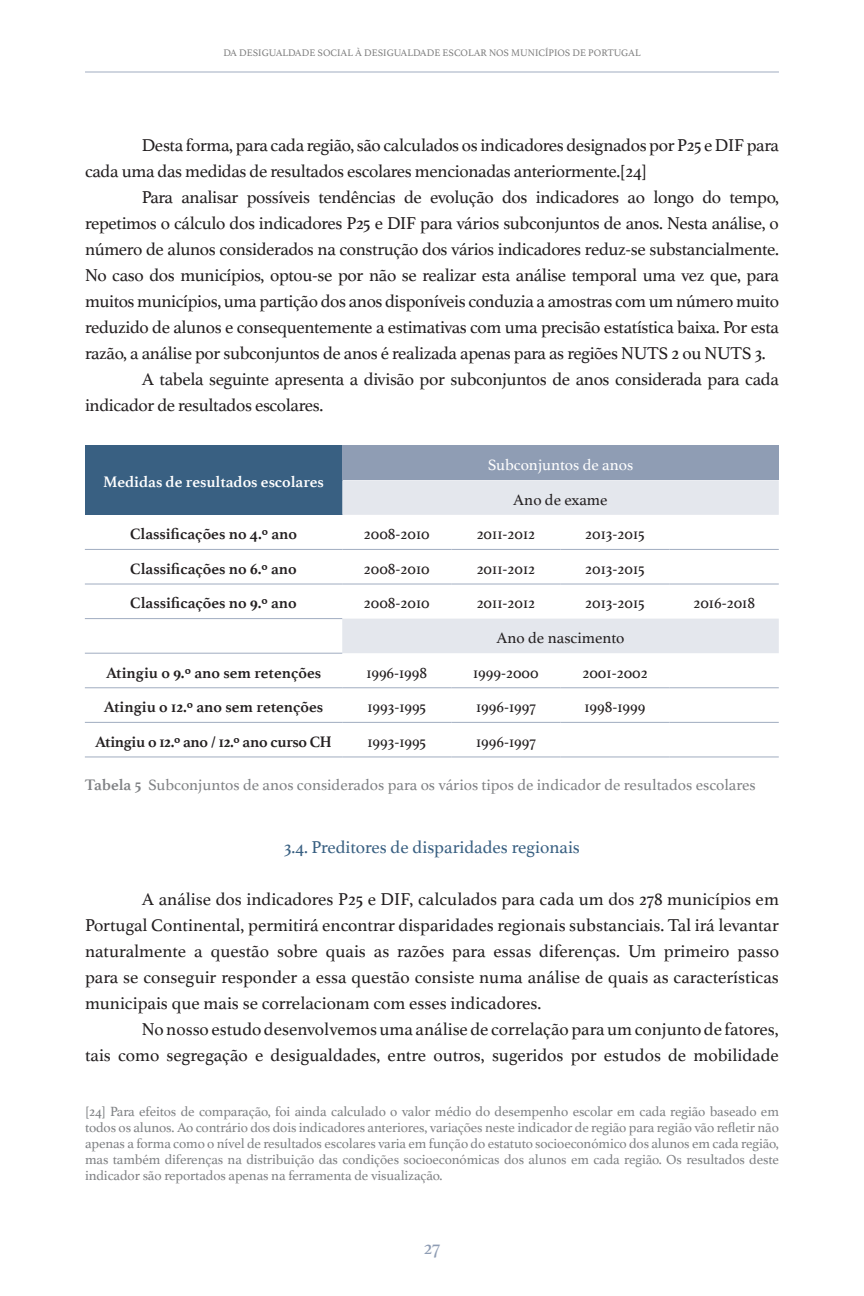
<style>
.page{position:relative;width:864px;height:1296px;background:#fff}
.page>*{position:absolute;margin:0;border:0;box-sizing:border-box;transform-origin:0 0}
.t1{font:20px "Athelas";color:#8f9db4}
.t2{font:18px/26px "Athelas";letter-spacing:-.02em;color:#231f20}
.t3{font:18px/26px "Athelas";color:#231f20;text-align:right}
.t4{font:18px "Athelas";color:#396082}
.t5{font:16px "Athelas";color:#231f20}
.t6{font:700 16px "Athelas";color:#231f20}
.t7{font:16px "Athelas";color:#808285}
.t8{font:700 16px "Athelas";letter-spacing:-.02em;color:#231f20}
.t9{font:700 16px "Athelas";color:#fff}
.t10{font:16px "Athelas";color:#fff}
.t11{font:14px/16px "Athelas";letter-spacing:-.01em;color:#808285;text-align:justify}
.t12{font:10px "Athelas";color:#808080}
.s1{font-weight:700}
</style>
<div class="page">
<hr style="left:85px;top:72px;width:694px;height:1px;background:#a0acc0">
<div style="left:85px;top:446px;width:257px;height:69px;background:#396082"></div>
<div style="left:342px;top:446px;width:437px;height:34px;background:#8f9db4"></div>
<svg style="left:342px;top:480px;width:437px;height:173px"></svg>
<hr style="left:85px;top:549px;width:257px;height:1px;background:#a0acc0">
<hr style="left:85px;top:584px;width:257px;height:1px;background:#a0acc0">
<hr style="left:85px;top:618px;width:257px;height:1px;background:#a0acc0">
<hr style="left:85px;top:653px;width:257px;height:1px;background:#a0acc0">
<hr style="left:85px;top:687px;width:257px;height:1px;background:#a0acc0">
<hr style="left:85px;top:722px;width:257px;height:1px;background:#a0acc0">
<hr style="left:85px;top:756px;width:257px;height:1px;background:#a0acc0">
<hr style="left:342px;top:549px;width:109px;height:1px;background:#a0acc0">
<hr style="left:451px;top:549px;width:110px;height:1px;background:#a0acc0">
<hr style="left:561px;top:549px;width:109px;height:1px;background:#a0acc0">
<hr style="left:670px;top:549px;width:109px;height:1px;background:#a0acc0">
<hr style="left:342px;top:584px;width:109px;height:1px;background:#a0acc0">
<hr style="left:451px;top:584px;width:110px;height:1px;background:#a0acc0">
<hr style="left:561px;top:584px;width:109px;height:1px;background:#a0acc0">
<hr style="left:670px;top:584px;width:109px;height:1px;background:#a0acc0">
<hr style="left:342px;top:687px;width:109px;height:1px;background:#a0acc0">
<hr style="left:451px;top:687px;width:110px;height:1px;background:#a0acc0">
<hr style="left:561px;top:687px;width:109px;height:1px;background:#a0acc0">
<hr style="left:670px;top:687px;width:109px;height:1px;background:#a0acc0">
<hr style="left:342px;top:722px;width:109px;height:1px;background:#a0acc0">
<hr style="left:451px;top:722px;width:110px;height:1px;background:#a0acc0">
<hr style="left:561px;top:722px;width:109px;height:1px;background:#a0acc0">
<hr style="left:670px;top:722px;width:109px;height:1px;background:#a0acc0">
<hr style="left:342px;top:756px;width:109px;height:1px;background:#a0acc0">
<hr style="left:451px;top:756px;width:110px;height:1px;background:#a0acc0">
<hr style="left:561px;top:756px;width:109px;height:1px;background:#a0acc0">
<hr style="left:670px;top:756px;width:109px;height:1px;background:#a0acc0">
<p class="t12" style="left:223px;top:44px;width:419px">DA DESIGUALDADE SOCIAL À DESIGUALDADE ESCOLAR NOS MUNICÍPIOS DE PORTUGAL</p>
<p class="t2" style="left:85px;top:132px;width:696px;text-indent:57px">Desta forma, para cada região, são calculados os indicadores designados por P25 e DIF para cada uma das medidas de resultados escolares mencionadas anteriormente.[24]</p>
<p class="t2" style="left:85px;top:184px;width:696px;text-align:justify;text-indent:57px">Para analisar possíveis tendências de evolução dos indicadores ao longo do tempo, repetimos o cálculo dos indicadores P25 e DIF para vários subconjuntos de anos. Nesta análise, o número de alunos considerados na construção dos vários indicadores reduz-se substancialmente.<br>No caso dos municípios, optou-se por não se realizar esta análise temporal uma vez que, para muitos municípios, uma partição dos anos disponíveis conduzia a amostras com um número muito reduzido de alunos e consequentemente a estimativas com uma precisão estatística baixa. Por esta razão, a análise por subconjuntos de anos é realizada apenas para as regiões NUTS 2 ou NUTS 3.</p>
<p class="t2" style="left:85px;top:366px;width:695px;text-indent:57px">A tabela seguinte apresenta a divisão por subconjuntos de anos considerada para cada indicador de resultados escolares.</p>
<p class="t9" style="left:103px;top:469px;width:222px">Medidas de resultados escolares</p>
<p class="t10" style="left:488px;top:452px;width:147px">Subconjuntos de anos</p>
<p class="t5" style="left:513px;top:487px;width:96px">Ano de exame</p>
<p class="t6" style="left:130px;top:521px;width:169px">Classificações no 4.º ano</p>
<p class="t5" style="left:364px;top:521px;width:67px">2008-2010</p>
<p class="t5" style="left:477px;top:521px;width:60px">2011-2012</p>
<p class="t5" style="left:585px;top:521px;width:61px">2013-2015</p>
<p class="t6" style="left:130px;top:556px;width:168px">Classificações no 6.º ano</p>
<p class="t5" style="left:364px;top:556px;width:67px">2008-2010</p>
<p class="t5" style="left:477px;top:556px;width:60px">2011-2012</p>
<p class="t5" style="left:585px;top:556px;width:61px">2013-2015</p>
<p class="t6" style="left:130px;top:590px;width:168px">Classificações no 9.º ano</p>
<p class="t5" style="left:364px;top:590px;width:67px">2008-2010</p>
<p class="t5" style="left:477px;top:590px;width:60px">2011-2012</p>
<p class="t5" style="left:585px;top:590px;width:61px">2013-2015</p>
<p class="t5" style="left:693px;top:590px;width:63px">2016-2018</p>
<p class="t5" style="left:497px;top:625px;width:129px">Ano de nascimento</p>
<p class="t6" style="left:106px;top:659px;width:217px">Atingiu o 9.º ano sem retenções</p>
<p class="t5" style="left:366px;top:660px;width:62px">1996-1998</p>
<p class="t5" style="left:473px;top:660px;width:67px">1999-2000</p>
<p class="t5" style="left:582px;top:660px;width:67px">2001-2002</p>
<p class="t6" style="left:104px;top:694px;width:221px">Atingiu o 12.º ano sem retenções</p>
<p class="t5" style="left:367px;top:694px;width:60px">1993-1995</p>
<p class="t5" style="left:476px;top:694px;width:61px">1996-1997</p>
<p class="t5" style="left:585px;top:694px;width:62px">1998-1999</p>
<p class="t8" style="left:95px;top:728px;width:238px">Atingiu o 12.º ano / 12.º ano curso CH</p>
<p class="t5" style="left:367px;top:729px;width:60px">1993-1995</p>
<p class="t5" style="left:476px;top:729px;width:61px">1996-1997</p>
<p class="t7" style="left:85px;top:772px;width:672px"><span class="s1">Tabela 5</span> Subconjuntos de anos considerados para os vários tipos de indicador de resultados escolares</p>
<p class="t4" style="left:284px;top:833px;width:297px">3.4. Preditores de disparidades regionais</p>
<p class="t2" style="left:85px;top:886px;width:695px;text-align:justify;text-indent:57px">A análise dos indicadores P25 e DIF, calculados para cada um dos 278 municípios em Portugal Continental, permitirá encontrar disparidades regionais substanciais. Tal irá levantar naturalmente a questão sobre quais as razões para essas diferenças. Um primeiro passo para se conseguir responder a essa questão consiste numa análise de quais as características municipais que mais se correlacionam com esses indicadores.</p>
<p class="t3" style="left:85px;top:1016px;width:695px">No nosso estudo desenvolvemos uma análise de correlação para um conjunto de fatores,<br>tais como segregação e desigualdades, entre outros, sugeridos por estudos de mobilidade</p>
<p class="t11" style="left:85px;top:1103px;width:695px">[24] Para efeitos de comparação, foi ainda calculado o valor médio do desempenho escolar em cada região baseado em todos os alunos. Ao contrário dos dois indicadores anteriores, variações neste indicador de região para região vão refletir não apenas a forma como o nível de resultados escolares varia em função do estatuto socioeconómico dos alunos em cada região, mas também diferenças na distribuição das condições socioeconómicas dos alunos em cada região. Os resultados deste indicador são reportados apenas na ferramenta de visualização.</p>
<p class="t1" style="left:424px;top:1231px;width:18px">27</p>
</div>
